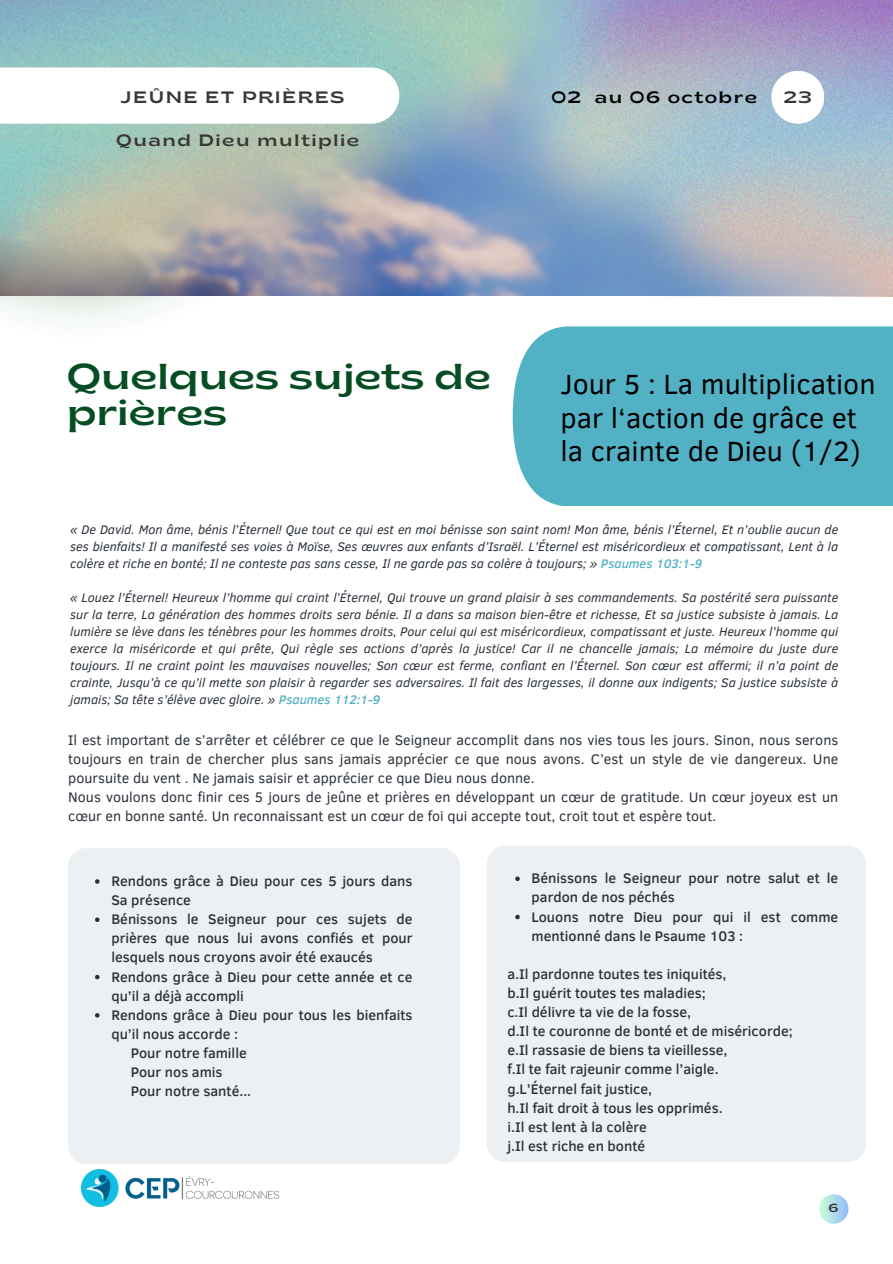
<style>
.page{position:relative;width:893px;height:1264px;background:#fff}
.page>*{position:absolute;margin:0;border:0;box-sizing:border-box;transform-origin:0 0}
.t1{font:semi-expanded 36px/36px "Brice";color:#074d23}
.t2{font:28.5px/33.8px "Clear Sans";color:#000}
.t3{font:semi-expanded 16.5px "Brice";letter-spacing:.09em;color:#383733}
.t4{font:semi-expanded 16.5px "Brice";letter-spacing:.09em;color:#000}
.t5{font:500 14.25px/19px "Clear Sans";color:#293039}
.t6{font:14.25px/19px "Clear Sans";color:#293039;text-align:justify}
.t7{font:italic 12.75px/17px "Clear Sans";color:#293039;text-align:justify}
.t8{font:semi-expanded 11.7px "Brice";color:#383733}
.s1{font-weight:500;color:#53b1c6}
</style>
<div class="page">
<div style="left:68px;top:848px;width:392px;height:316px;background:#edf0f2;border-radius:18px"></div>
<div style="left:486px;top:845px;width:379px;height:316px;background:#edf0f2;border-radius:18px"></div>
<svg style="left:95px;top:879px;width:4px;height:4px"></svg>
<svg style="left:95px;top:917px;width:4px;height:5px"></svg>
<svg style="left:95px;top:974px;width:4px;height:5px"></svg>
<svg style="left:95px;top:1013px;width:4px;height:4px"></svg>
<svg style="left:515px;top:876px;width:4px;height:5px"></svg>
<svg style="left:515px;top:914px;width:4px;height:5px"></svg>
<img style="left:81px;top:1169px;width:198px;height:37px">
<img style="left:0;top:0;width:892px;height:296px">
<div style="left:771px;top:71px;width:53px;height:53px;background:#fff;border-radius:50%"></div>
<svg style="left:0;top:67px;width:399px;height:57px"></svg>
<div style="left:512px;top:326px;width:380px;height:180px;background:#53b1c6"></div>
<svg style="left:818px;top:1194px;width:30px;height:29px"></svg>
<p class="t3" style="left:121px;top:90px;width:225px">JEÛNE ET PRIÈRES</p>
<p class="t4" style="left:551px;top:90px;width:207px">02 au 06 octobre</p>
<p class="t3" style="left:783px;top:90px;width:30px">23</p>
<p class="t3" style="left:116px;top:133px;width:244px">Quand Dieu multiplie</p>
<p class="t1" style="left:67px;top:362px;width:425px">Quelques sujets de prières</p>
<p class="t2" style="left:560px;top:365px;width:316px">Jour 5 : La multiplication par l‘action de grâce et la crainte de Dieu (1/2)</p>
<p class="t7" style="left:70px;top:520px;width:769px">« De David. Mon âme, bénis l’Éternel! Que tout ce qui est en moi bénisse son saint nom! Mon âme, bénis l’Éternel, Et n’oublie aucun de ses bienfaits! Il a manifesté ses voies à Moïse, Ses œuvres aux enfants d’Israël. L’Éternel est miséricordieux et compatissant, Lent à la colère et riche en bonté; Il ne conteste pas sans cesse, Il ne garde pas sa colère à toujours; » <span class="s1">Psaumes 103:1-9</span></p>
<p class="t7" style="left:70px;top:588px;width:769px">« Louez l’Éternel! Heureux l’homme qui craint l’Éternel, Qui trouve un grand plaisir à ses commandements. Sa postérité sera puissante sur la terre, La génération des hommes droits sera bénie. Il a dans sa maison bien-être et richesse, Et sa justice subsiste à jamais. La lumière se lève dans les ténèbres pour les hommes droits, Pour celui qui est miséricordieux, compatissant et juste. Heureux l’homme qui exerce la miséricorde et qui prête, Qui règle ses actions d’après la justice! Car il ne chancelle jamais; La mémoire du juste dure toujours. Il ne craint point les mauvaises nouvelles; Son cœur est ferme, confiant en l’Éternel. Son cœur est affermi; il n’a point de crainte, Jusqu’à ce qu’il mette son plaisir à regarder ses adversaires. Il fait des largesses, il donne aux indigents; Sa justice subsiste à jamais; Sa tête s’élève avec gloire. » <span class="s1">Psaumes 112:1-9</span></p>
<p class="t6" style="left:68px;top:729px;width:771px">Il est important de s’arrêter et célébrer ce que le Seigneur accomplit dans nos vies tous les jours. Sinon, nous serons toujours en train de chercher plus sans jamais apprécier ce que nous avons. C’est un style de vie dangereux. Une poursuite du vent . Ne jamais saisir et apprécier ce que Dieu nous donne.</p>
<p class="t6" style="left:68px;top:787px;width:771px">Nous voulons donc finir ces 5 jours de jeûne et prières en développant un cœur de gratitude. Un cœur joyeux est un cœur en bonne santé. Un reconnaissant est un cœur de foi qui accepte tout, croit tout et espère tout.</p>
<p class="t5" style="left:111px;top:870px;width:303px">Rendons grâce à Dieu pour ces 5 jours dans<br>Sa présence</p>
<p class="t5" style="left:111px;top:909px;width:303px;text-align:justify">Bénissons le Seigneur pour ces sujets de prières que nous lui avons confiés et pour lesquels nous croyons avoir été exaucés</p>
<p class="t5" style="left:111px;top:966px;width:303px">Rendons grâce à Dieu pour cette année et ce qu’il a déjà accompli</p>
<p class="t5" style="left:111px;top:1004px;width:303px">Rendons grâce à Dieu pour tous les bienfaits qu’il nous accorde :</p>
<p class="t5" style="left:131px;top:1042px;width:118px">Pour notre famille</p>
<p class="t5" style="left:131px;top:1061px;width:93px">Pour nos amis</p>
<p class="t5" style="left:131px;top:1081px;width:122px">Pour notre santé...</p>
<p class="t5" style="left:531px;top:868px;width:308px">Bénissons le Seigneur pour notre salut et le pardon de nos péchés</p>
<p class="t5" style="left:531px;top:906px;width:308px">Louons notre Dieu pour qui il est comme mentionné dans le Psaume 103 :</p>
<p class="t5" style="left:507px;top:963px;width:220px">a.Il pardonne toutes tes iniquités,</p>
<p class="t5" style="left:507px;top:982px;width:200px">b.Il guérit toutes tes maladies;</p>
<p class="t5" style="left:507px;top:1001px;width:185px">c.Il délivre ta vie de la fosse,</p>
<p class="t5" style="left:507px;top:1020px;width:287px">d.Il te couronne de bonté et de miséricorde;</p>
<p class="t5" style="left:507px;top:1040px;width:221px">e.Il rassasie de biens ta vieillesse,</p>
<p class="t5" style="left:507px;top:1059px;width:213px">f.Il te fait rajeunir comme l’aigle.</p>
<p class="t5" style="left:507px;top:1078px;width:146px">g.L’Éternel fait justice,</p>
<p class="t5" style="left:507px;top:1097px;width:217px">h.Il fait droit à tous les opprimés.</p>
<p class="t5" style="left:507px;top:1116px;width:141px">i.Il est lent à la colère</p>
<p class="t5" style="left:507px;top:1135px;width:139px">j.Il est riche en bonté</p>
<p class="t8" style="left:828px;top:1202px;width:11px">6</p>
</div>
